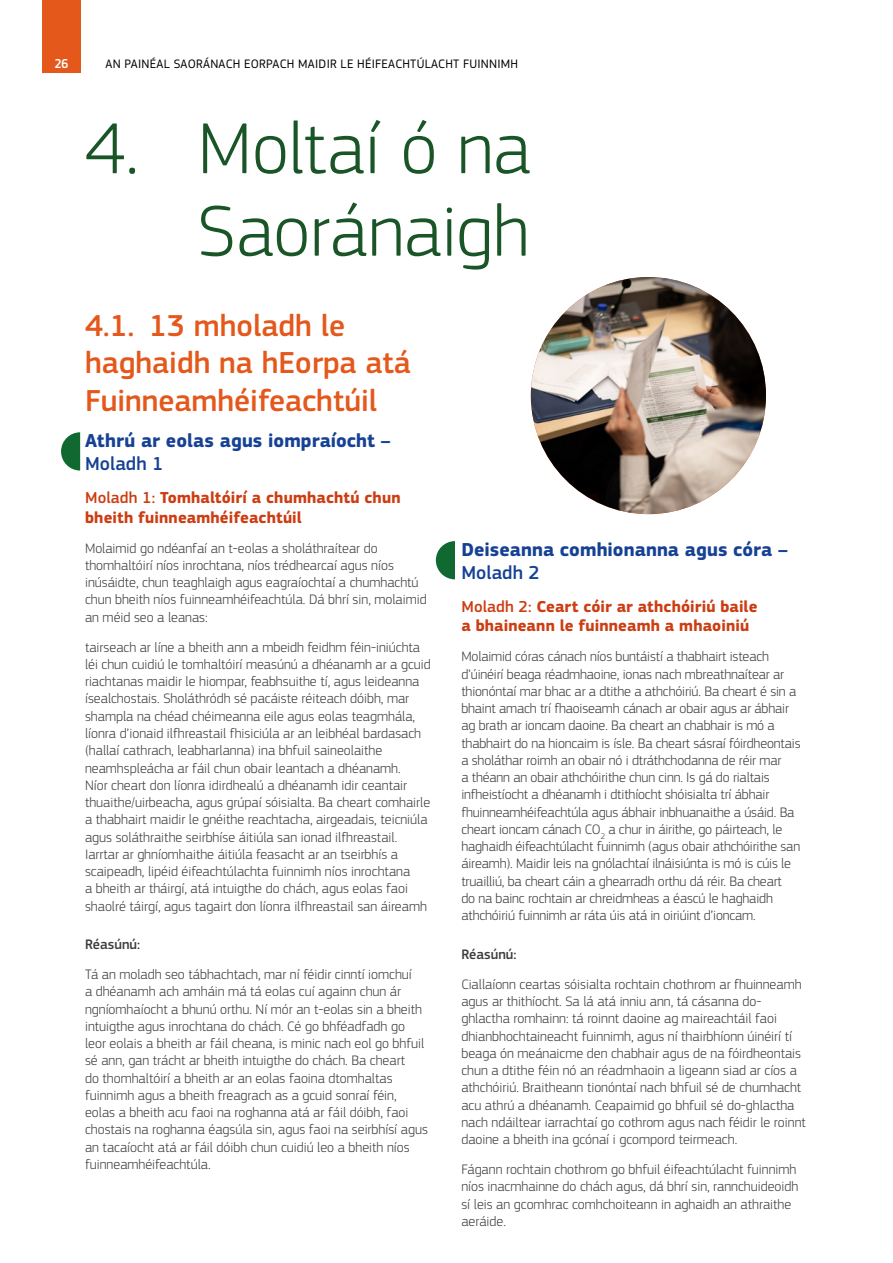
<style>
.page{position:relative;width:893px;height:1263px;background:#fff}
.page>*{position:absolute;margin:0;border:0;box-sizing:border-box;transform-origin:0 0}
.Heading_1__H1__Numbers{font:300 75px/82.5px "EC Square Sans Pro";letter-spacing:-.005em;color:#1a5527;text-align:right}
.Heading_2__H2__numbering{font:500 31.5px/37.5px "EC Square Sans Pro";color:#e4581b}
.Heading_4__H3__NC{font:700 19.5px/23.4px "EC Square Sans Pro";color:#164194}
.Heading_4__H3{font:700 19.5px/23.4px "EC Square Sans Pro";letter-spacing:.005em;color:#164194}
.Heading_5__H4{font:700 16.5px/19.8px "EC Square Sans Pro";letter-spacing:.005em;color:#cc3d12}
.Body_text__P{font:300 14.25px/17.2px "EC Square Sans Pro";color:#3c3c3b}
.Heading_6__H5{font:500 14.25px "EC Square Sans Pro";color:#3c3c3b}
.t1{font:500 13.5px "EC Square Sans Cond Pro";color:#fff}
.t2{font:12.75px "EC Square Sans Pro";letter-spacing:.02em;color:#000}
.s1{font-weight:500}
</style>
<div class="page">
<div style="left:43px;top:0;width:38px;height:72px;background:#e4581b"></div>
<svg style="left:61px;top:432px;width:19px;height:38px"></svg>
<svg style="left:436px;top:541px;width:19px;height:38px"></svg>
<img style="left:531px;top:277px;width:235px;height:237px">
<p class="t1" style="left:55px;top:56px;width:15px">26</p>
<p class="t2" style="left:105px;top:56px;width:414px">AN PAINÉAL SAORÁNACH EORPACH MAIDIR LE HÉIFEACHTÚLACHT FUINNIMH</p>
<h1 class="Heading_1__H1__Numbers" style="left:85px;top:107px;width:447px">4. Moltaí ó na<br>Saoránaigh</h1>
<h2 class="Heading_2__H2__numbering" style="left:85px;top:307px;width:327px">4.1. 13 mholadh le haghaidh na hEorpa atá<br>Fuinneamhéifeachtúil</h2>
<h3 class="Heading_4__H3" style="left:85px;top:429px;width:307px">Athrú ar eolas agus iompraíocht –<br><span class="s1">Moladh 1</span></h3>
<h4 class="Heading_5__H4" style="left:85px;top:488px;width:317px"><span class="s1">Moladh 1:</span> Tomhaltóirí a chumhachtú chun bheith fuinneamhéifeachtúil</h4>
<p class="Body_text__P" style="left:85px;top:539px;width:343px">Molaimid go ndéanfaí an t-eolas a sholáthraítear do thomhaltóirí níos inrochtana, níos trédhearcaí agus níos inúsáidte, chun teaghlaigh agus eagraíochtaí a chumhachtú chun bheith níos fuinneamhéifeachtúla. Dá bhrí sin, molaimid an méid seo a leanas:</p>
<p class="Body_text__P" style="left:85px;top:638px;width:347px">tairseach ar líne a bheith ann a mbeidh feidhm féin-iniúchta léi chun cuidiú le tomhaltóirí measúnú a dhéanamh ar a gcuid riachtanas maidir le hiompar, feabhsuithe tí, agus leideanna ísealchostais. Sholáthródh sé pacáiste réiteach dóibh, mar shampla na chéad chéimeanna eile agus eolas teagmhála, líonra d’ionaid ilfhreastail fhisiciúla ar an leibhéal bardasach (hallaí cathrach, leabharlanna) ina bhfuil saineolaithe neamhspleácha ar fáil chun obair leantach a dhéanamh.<br>Níor cheart don líonra idirdhealú a dhéanamh idir ceantair thuaithe/uirbeacha, agus grúpaí sóisialta. Ba cheart comhairle a thabhairt maidir le gnéithe reachtacha, airgeadais, teicniúla agus soláthraithe seirbhíse áitiúla san ionad ilfhreastail.<br>Iarrtar ar ghníomhaithe áitiúla feasacht ar an tseirbhís a scaipeadh, lipéid éifeachtúlachta fuinnimh níos inrochtana<br>a bheith ar tháirgí, atá intuigthe do chách, agus eolas faoi shaolré táirgí, agus tagairt don líonra ilfhreastail san áireamh</p>
<h5 class="Heading_6__H5" style="left:85px;top:936px;width:57px">Réasúnú:</h5>
<p class="Body_text__P" style="left:85px;top:966px;width:344px">Tá an moladh seo tábhachtach, mar ní féidir cinntí iomchuí<br>a dhéanamh ach amháin má tá eolas cuí againn chun ár ngníomhaíocht a bhunú orthu. Ní mór an t-eolas sin a bheith intuigthe agus inrochtana do chách. Cé go bhféadfadh go leor eolais a bheith ar fáil cheana, is minic nach eol go bhfuil sé ann, gan trácht ar bheith intuigthe do chách. Ba cheart<br>do thomhaltóirí a bheith ar an eolas faoina dtomhaltas fuinnimh agus a bheith freagrach as a gcuid sonraí féin, eolas a bheith acu faoi na roghanna atá ar fáil dóibh, faoi chostais na roghanna éagsúla sin, agus faoi na seirbhísí agus an tacaíocht atá ar fáil dóibh chun cuidiú leo a bheith níos fuinneamhéifeachtúla.</p>
<h3 class="Heading_4__H3__NC" style="left:461px;top:538px;width:328px">Deiseanna comhionanna agus córa –<br><span class="s1">Moladh 2</span></h3>
<h4 class="Heading_5__H4" style="left:461px;top:597px;width:298px"><span class="s1">Moladh 2:</span> Ceart cóir ar athchóiriú baile a bhaineann le fuinneamh a mhaoiniú</h4>
<p class="Body_text__P" style="left:461px;top:648px;width:341px">Molaimid córas cánach níos buntáistí a thabhairt isteach d’úinéirí beaga réadmhaoine, ionas nach mbreathnaítear ar thionóntaí mar bhac ar a dtithe a athchóiriú. Ba cheart é sin a bhaint amach trí fhaoiseamh cánach ar obair agus ar ábhair ag brath ar ioncam daoine. Ba cheart an chabhair is mó a thabhairt do na hioncaim is ísle. Ba cheart sásraí fóirdheontais a sholáthar roimh an obair nó i dtráthchodanna de réir mar<br>a théann an obair athchóirithe chun cinn. Is gá do rialtais infheistíocht a dhéanamh i dtithíocht shóisialta trí ábhair fhuinneamhéifeachtúla agus ábhair inbhuanaithe a úsáid. Ba cheart ioncam cánach CO<sub>2</sub> a chur in áirithe, go páirteach, le haghaidh éifeachtúlacht fuinnimh (agus obair athchóirithe san áireamh). Maidir leis na gnólachtaí ilnáisiúnta is mó is cúis le truailliú, ba cheart cáin a ghearradh orthu dá réir. Ba cheart<br>do na bainc rochtain ar chreidmheas a éascú le haghaidh athchóiriú fuinnimh ar ráta úis atá in oiriúint d’ioncam.</p>
<h5 class="Heading_6__H5" style="left:461px;top:946px;width:57px">Réasúnú:</h5>
<p class="Body_text__P" style="left:461px;top:975px;width:346px">Ciallaíonn ceartas sóisialta rochtain chothrom ar fhuinneamh agus ar thithíocht. Sa lá atá inniu ann, tá cásanna do&shy;ghlactha romhainn: tá roinnt daoine ag maireachtáil faoi dhianbhochtaineacht fuinnimh, agus ní thairbhíonn úinéirí tí beaga ón meánaicme den chabhair agus de na fóirdheontais chun a dtithe féin nó an réadmhaoin a ligeann siad ar cíos a athchóiriú. Braitheann tionóntaí nach bhfuil sé de chumhacht acu athrú a dhéanamh. Ceapaimid go bhfuil sé do-ghlactha nach ndáiltear iarrachtaí go cothrom agus nach féidir le roinnt daoine a bheith ina gcónaí i gcompord teirmeach.</p>
<p class="Body_text__P" style="left:461px;top:1160px;width:338px">Fágann rochtain chothrom go bhfuil éifeachtúlacht fuinnimh níos inacmhainne do chách agus, dá bhrí sin, rannchuideoidh sí leis an gcomhrac comhchoiteann in aghaidh an athraithe aeráide.</p>
</div>
